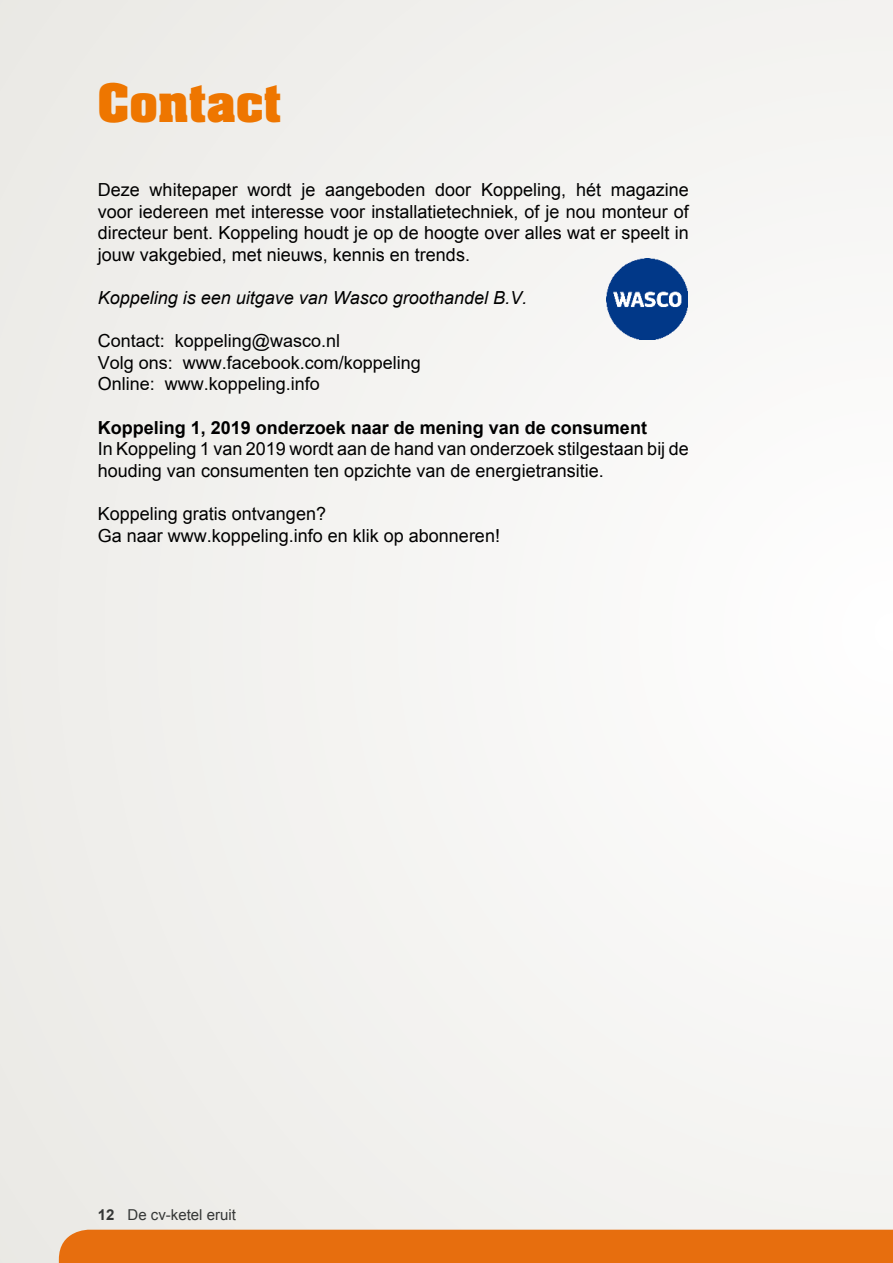
<style>
.page{position:relative;width:893px;height:1263px;background:#f3f3f0}
.page>*{position:absolute;margin:0;border:0;box-sizing:border-box;transform-origin:0 0}
.t1{font:700 45px "Aachen";letter-spacing:.01em;color:#ee7600}
.t2{font:18px/21.6px "Arial";color:#000}
.t3{font:700 18px "Arial";color:#000}
.t4{font:italic 18px "Arial";color:#000}
.t5{font:15px "Arial";color:#353736}
.s1{font-weight:700}
</style>
<div class="page">
<div style="left:59px;top:1230px;width:834px;height:33px;background:#e76e0e"></div>
<img style="left:607px;top:259px;width:81px;height:81px">
<h1 class="t1" style="left:98px;top:81px;width:185px">CONTACT</h1>
<p class="t2" style="left:98px;top:180px;width:593px;text-align:justify">Deze whitepaper wordt je aangeboden door Koppeling, hét magazine voor iedereen met interesse voor installatietechniek, of je nou monteur of directeur bent. Koppeling houdt je op de hoogte over alles wat er speelt in jouw vakgebied, met nieuws, kennis en trends.</p>
<p class="t4" style="left:98px;top:286px;width:431px">Koppeling is een uitgave van Wasco groothandel B.V.</p>
<p class="t2" style="left:98px;top:330px;width:325px">Contact: koppeling@wasco.nl<br>Volg ons: www.facebook.com/koppeling<br>Online: www.koppeling.info</p>
<p class="t3" style="left:98px;top:420px;width:551px">Koppeling 1, 2019 onderzoek naar de mening van de consument</p>
<p class="t2" style="left:98px;top:440px;width:593px">In Koppeling 1 van 2019 wordt aan de hand van onderzoek stilgestaan bij de houding van consumenten ten opzichte van de energietransitie.</p>
<p class="t2" style="left:98px;top:503px;width:404px">Koppeling gratis ontvangen?<br>Ga naar www.koppeling.info en klik op abonneren!</p>
<p class="t5" style="left:98px;top:1209px;width:140px"><span class="s1">12</span> De cv-ketel eruit</p>
</div>
